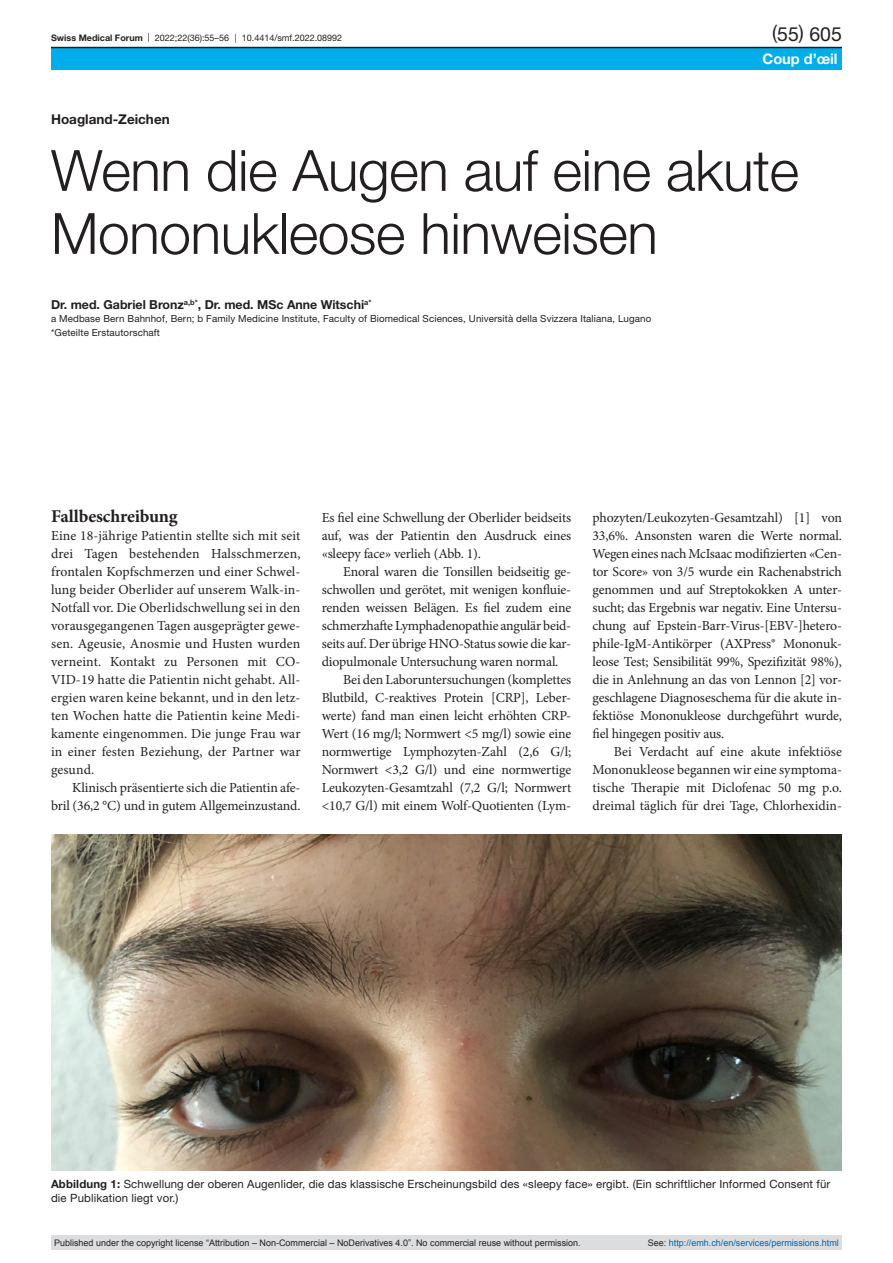
<style>
.page{position:relative;width:893px;height:1263px;background:#fff}
.page>*{position:absolute;margin:0;border:0;box-sizing:border-box;transform-origin:0 0}
.article-title-L38{font:300 57px/63px "Helvetica Neue LT Pro";letter-spacing:-.01em;color:#231f20}
.t1{font:19.5px "Helvetica Neue LT Pro";color:#231f20}
.head1{font:700 18px "Minion Pro";letter-spacing:-.01em;color:#231f20}
.t2{font:700 14.55px "Helvetica Neue LT Pro";color:#fff}
.paragraph-indent{font:13.8px/18px "Minion Pro";letter-spacing:-.01em;color:#231f20;text-align:justify}
.paragraph{font:13.8px/18px "Minion Pro";letter-spacing:.01em;color:#231f20;text-align:justify}
.pre-heading{font:700 13.5px "Helvetica Neue LT Pro";color:#231f20}
.authors{font:700 12.3px "Helvetica Neue LT Pro";color:#231f20}
.figure-caption{font:11.4px/14.2px "Helvetica Neue LT Pro";letter-spacing:.01em;color:#231f20}
.affiliations{font:9.75px "Helvetica Neue LT Pro";letter-spacing:.01em;color:#231f20}
.t3{font:9px "Arial";color:#231f20}
.t4{font:9px "Helvetica Neue LT Pro";color:#231f20}
.t5{font:9px "Arial";color:#0066b3}
.s1{font-weight:700}
.s2{color:#231f20}
</style>
<div class="page">
<img style="left:51px;top:835px;width:791px;height:335px">
<div style="left:51px;top:47px;width:791px;height:23px;background:#00aeeb"></div>
<hr style="left:51px;top:47px;width:791px;height:1px;background:#231f20">
<div style="left:51px;top:1235px;width:791px;height:15px;background:#dcdddf"></div>
<p class="t4" style="left:51px;top:32px;width:293px"><span class="s1">Swiss Medical Forum</span> | 2022;22(36):55–56 | 10.4414/smf.2022.08992</p>
<h2 class="t1" style="left:772px;top:22px;width:71px">(55) 605</h2>
<p class="t2" style="left:763px;top:49px;width:77px">Coup d’œil</p>
<p class="pre-heading" style="left:51px;top:111px;width:120px">Hoagland-Zeichen</p>
<p class="article-title-L38" style="left:51px;top:138px;width:750px">Wenn die Augen auf eine akute<br>Mononukleose hinweisen</p>
<p class="authors" style="left:51px;top:296px;width:322px">Dr. med. Gabriel Bronz<sup>a,b*</sup>, Dr. med. MSc Anne Witschi<sup>a*</sup></p>
<p class="affiliations" style="left:51px;top:313px;width:602px">a Medbase Bern Bahnhof, Bern; b Family Medicine Institute, Faculty of Biomedical Sciences, Università della Svizzera Italiana, Lugano</p>
<p class="affiliations" style="left:51px;top:326px;width:110px">*Geteilte Erstautorschaft</p>
<p class="head1" style="left:51px;top:504px;width:128px">Fallbeschreibung</p>
<p class="paragraph" style="left:51px;top:527px;width:251px">Eine 18-jährige Patientin stellte sich mit seit drei Tagen bestehenden Halsschmerzen, frontalen Kopfschmerzen und einer Schwel&shy;lung beider Oberlider auf unserem Walk-in-Notfall vor. Die Oberlidschwellung sei in den vorausgegangenen Tagen ausgeprägter gewe&shy;sen. Ageusie, Anosmie und Husten wurden verneint. Kontakt zu Personen mit CO-VID-19 hatte die Patientin nicht gehabt. All&shy;ergien waren keine bekannt, und in den letz&shy;ten Wochen hatte die Patientin keine Medi&shy;kamente eingenommen. Die junge Frau war in einer festen Beziehung, der Partner war gesund.</p>
<p class="paragraph-indent" style="left:51px;top:779px;width:251px;text-align:right">Klinisch präsentierte sich die Patientin afe&shy;bril (36,2 °C) und in gutem Allgemeinzustand.</p>
<p class="paragraph-indent" style="left:322px;top:509px;width:251px">Es fiel eine Schwellung der Oberlider beidseits auf, was der Patientin den Ausdruck eines «sleepy face» verlieh (Abb. 1).</p>
<p class="paragraph-indent" style="left:322px;top:563px;width:251px;text-indent:21px">Enoral waren die Tonsillen beidseitig ge&shy;schwollen und gerötet, mit wenigen konfluie&shy;renden weissen Belägen. Es fiel zudem eine schmerzhafte Lymphadenopathie angulär beid&shy;seits auf. Der übrige HNO-Status sowie die kar&shy;diopulmonale Untersuchung waren normal.</p>
<p class="paragraph-indent" style="left:322px;top:671px;width:251px;text-indent:21px">Bei den Laboruntersuchungen (komplettes Blutbild, C-reaktives Protein [CRP], Leber&shy;werte) fand man einen leicht erhöhten CRP-Wert (16 mg/l; Normwert &lt;5 mg/l) sowie eine normwertige Lymphozyten-Zahl (2,6 G/l; Normwert &lt;3,2 G/l) und eine normwertige Leukozyten-Gesamtzahl (7,2 G/l; Normwert &lt;10,7 G/l) mit einem Wolf-Quotienten (Lym-</p>
<p class="paragraph-indent" style="left:592px;top:509px;width:251px">phozyten/Leukozyten-Gesamtzahl) [1] von 33,6%. Ansonsten waren die Werte normal.<br>Wegen eines nach McIsaac modifizierten «Cen&shy;tor Score» von 3/5 wurde ein Rachenabstrich genommen und auf Streptokokken A unter&shy;sucht; das Ergebnis war negativ. Eine Untersu&shy;chung auf Epstein-Barr-Virus-[EBV-]hetero&shy;phile-IgM-Antikörper (AXPress® Mononuk&shy;leose Test; Sensibilität 99%, Spezifizität 98%), die in Anlehnung an das von Lennon [2] vor&shy;geschlagene Diagnoseschema für die akute in&shy;fektiöse Mononukleose durchgeführt wurde, fiel hingegen positiv aus.</p>
<p class="paragraph-indent" style="left:592px;top:743px;width:251px;text-indent:21px">Bei Verdacht auf eine akute infektiöse Mononukleose begannen wir eine symptoma&shy;tische Therapie mit Diclofenac 50 mg p.o. dreimal täglich für drei Tage, Chlorhexidin-</p>
<p class="figure-caption" style="left:51px;top:1177px;width:781px"><span class="s1">Abbildung 1:</span> Schwellung der oberen Augenlider, die das klassische Erscheinungsbild des «sleepy face» ergibt. (Ein schriftlicher Informed Consent für die Publikation liegt vor.)</p>
<p class="t3" style="left:54px;top:1237px;width:528px">Published under the copyright license “Attribution – Non-Commercial – NoDerivatives 4.0”. No commercial reuse without permission.</p>
<p class="t5" style="left:648px;top:1237px;width:193px"><span class="s2">See:</span> http://emh.ch/en/services/permissions.html</p>
</div>
